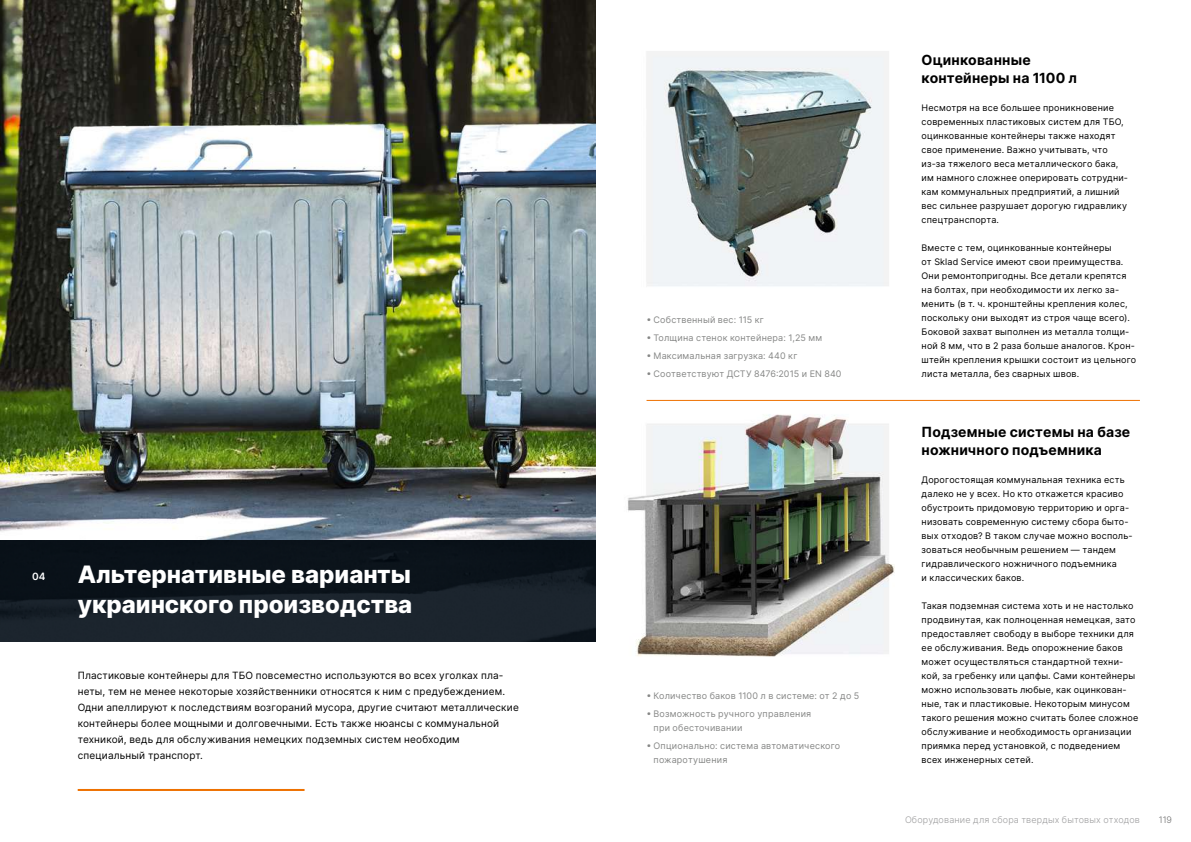
<style>
.page{position:relative;width:1191px;height:842px;background:#fff}
.page>*{position:absolute;margin:0;border:0;box-sizing:border-box;transform-origin:0 0}
.t1{font:800 24px/30px "Inter";color:#fff}
.t2{font:700 14px/18px "Inter";letter-spacing:.015em;color:#000}
.t3{font:10px/16px "Inter";letter-spacing:.015em;color:#000}
.t4{font:600 10px "Inter";color:#fff}
.t5{font:9px/14px "Inter";letter-spacing:.02em;color:#000}
.t6{font:9px/14px "Inter";letter-spacing:.02em;color:#868786}
.t7{font:300 9px "Inter";letter-spacing:.02em;color:#9c9c9d}
.t8{font:300 9px "Inter";color:#6e6e6e}
</style>
<div class="page">
<img style="left:595px;top:0;width:545px;height:657px">
<hr style="left:78px;top:789px;width:226px;height:2px;background:#ee7100">
<hr style="left:646px;top:400px;width:494px;height:1px;background:#ee7100">
<img style="left:0;top:0;width:595px;height:540px">
<img style="left:0;top:540px;width:595px;height:101px">
<p class="t4" style="left:32px;top:569px;width:15px">04</p>
<h1 class="t1" style="left:78px;top:558px;width:336px">Альтернативные варианты украинского производства</h1>
<p class="t3" style="left:78px;top:667px;width:442px">Пластиковые контейнеры для ТБО повсеместно используются во всех уголках пла&shy;неты, тем не менее некоторые хозяйственники относятся к ним с предубеждением.<br>Одни апеллируют к последствиям возгораний мусора, другие считают металлические контейнеры более мощными и долговечными. Есть также нюансы с коммунальной техникой, ведь для обслуживания немецких подземных систем необходим специальный транспорт.</p>
<p class="t6" style="left:646px;top:312px;width:119px">• Собственный вес: 115 кг</p>
<p class="t6" style="left:646px;top:330px;width:177px">• Толщина стенок контейнера: 1,25 мм</p>
<p class="t6" style="left:646px;top:348px;width:152px">• Максимальная загрузка: 440 кг</p>
<p class="t6" style="left:646px;top:366px;width:196px">• Соответствуют ДСТУ 8476:2015 и EN 840</p>
<p class="t6" style="left:646px;top:688px;width:214px">• Количество баков 1100 л в системе: от 2 до 5</p>
<p class="t6" style="left:653px;top:706px;width:159px;text-indent:-7px">• Возможность ручного управления при обесточивании</p>
<p class="t6" style="left:653px;top:738px;width:188px;text-indent:-7px">• Опционально: система автоматического пожаротушения</p>
<h2 class="t2" style="left:921px;top:50px;width:157px">Оцинкованные контейнеры на 1100 л</h2>
<p class="t5" style="left:921px;top:100px;width:208px">Несмотря на все большее проникновение современных пластиковых систем для ТБО, оцинкованные контейнеры также находят свое применение. Важно учитывать, что из-за тяжелого веса металлического бака, им намного сложнее оперировать сотрудни&shy;кам коммунальных предприятий, а лишний вес сильнее разрушает дорогую гидравлику спецтранспорта.</p>
<p class="t5" style="left:921px;top:240px;width:216px">Вместе с тем, оцинкованные контейнеры<br>от Sklad Service имеют свои преимущества.<br>Они ремонтопригодны. Все детали крепятся на болтах, при необходимости их легко за&shy;менить (в т. ч. кронштейны крепления колес, поскольку они выходят из строя чаще всего).<br>Боковой захват выполнен из металла толщи&shy;ной 8 мм, что в 2 раза больше аналогов. Крон&shy;штейн крепления крышки состоит из цельного листа металла, без сварных швов.</p>
<h2 class="t2" style="left:921px;top:422px;width:210px">Подземные системы на базе ножничного подъемника</h2>
<p class="t5" style="left:921px;top:472px;width:212px">Дорогостоящая коммунальная техника есть далеко не у всех. Но кто откажется красиво обустроить придомовую территорию и орга&shy;низовать современную систему сбора быто&shy;вых отходов? В таком случае можно восполь&shy;зоваться необычным решением — тандем гидравлического ножничного подъемника<br>и классических баков.</p>
<p class="t5" style="left:921px;top:598px;width:218px">Такая подземная система хоть и не настолько продвинутая, как полноценная немецкая, зато предоставляет свободу в выборе техники для ее обслуживания. Ведь опорожнение баков может осуществляться стандартной техни&shy;кой, за гребенку или цапфы. Сами контейнеры можно использовать любые, как оцинкован&shy;ные, так и пластиковые. Некоторым минусом такого решения можно считать более сложное обслуживание и необходимость организации приямка перед установкой, с подведением всех инженерных сетей.</p>
<p class="t7" style="left:905px;top:813px;width:236px">Оборудование для сбора твердых бытовых отходов</p>
<p class="t8" style="left:1158px;top:813px;width:15px">119</p>
</div>
